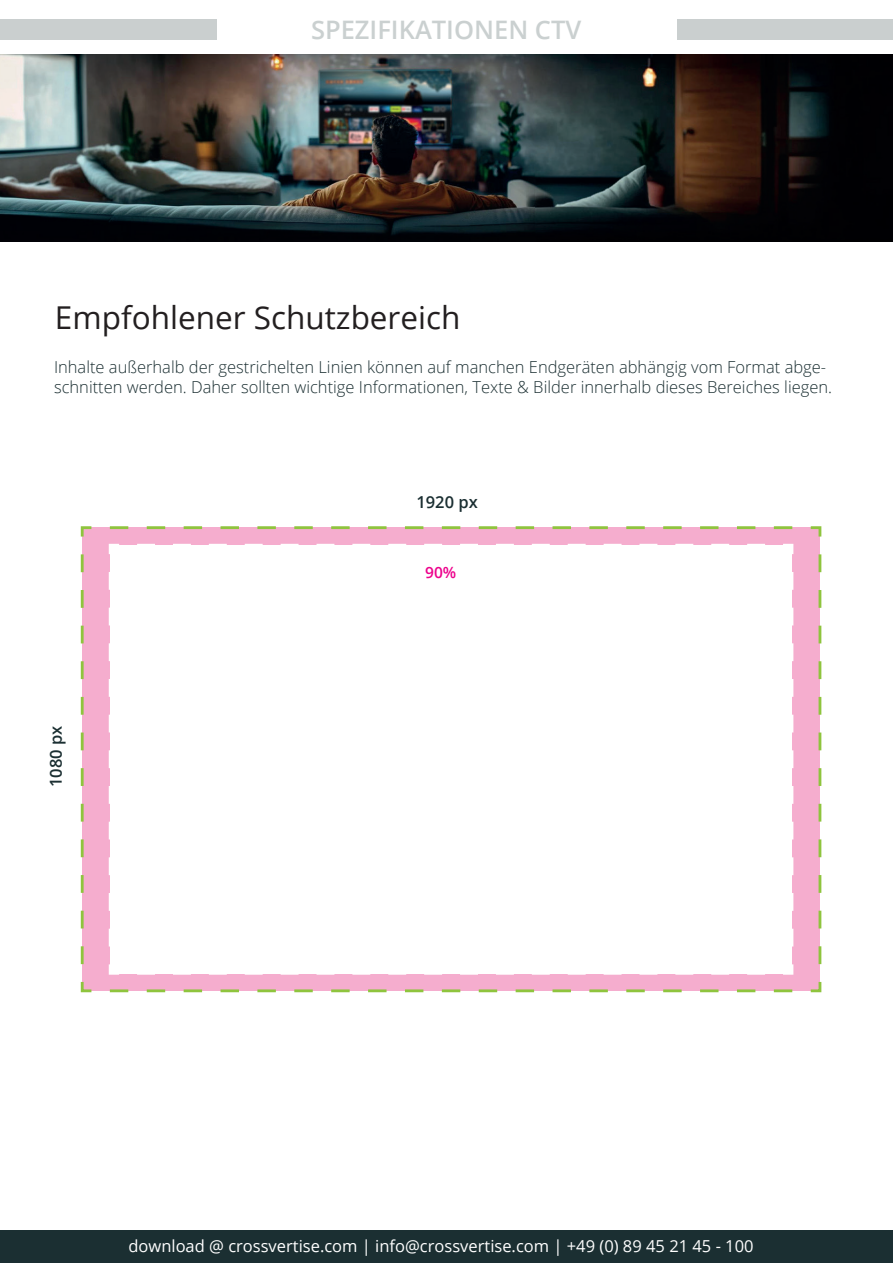
<style>
.page{position:relative;width:893px;height:1263px;background:#fff}
.page>*{position:absolute;margin:0;border:0;box-sizing:border-box;transform-origin:0 0}
.t1{font:31.5px "Open Sans";color:#231f20}
.t2{font:600 25.5px "Open Sans";color:#cad0d0}
.t3{font:300 16.5px/19.8px "Open Sans";color:#1b2f32}
.t4{font:16.5px "Open Sans";color:#fff}
.t5{font:600 16.5px "Open Sans";color:#1b2f32}
.t6{font:600 15.6px "Open Sans";color:#ed028c}
</style>
<div class="page">
<div style="left:0;top:19px;width:217px;height:20px;background:#cacfcf"></div>
<div style="left:678px;top:19px;width:215px;height:20px;background:#cacfcf"></div>
<img style="left:0;top:55px;width:893px;height:187px">
<div style="left:0;top:1230px;width:893px;height:33px;background:#1b2f32"></div>
<svg style="left:80px;top:526px;width:742px;height:467px"></svg>
<h2 class="t2" style="left:311px;top:12px;width:272px">SPEZIFIKATIONEN CTV</h2>
<h1 class="t1" style="left:55px;top:296px;width:407px">Empfohlener Schutzbereich</h1>
<p class="t3" style="left:54px;top:357px;width:780px">Inhalte außerhalb der gestrichelten Linien können auf manchen Endgeräten abhängig vom Format abge&shy;schnitten werden. Daher sollten wichtige Informationen, Texte &amp; Bilder innerhalb dieses Bereiches liegen.</p>
<p class="t5" style="left:416px;top:491px;width:63px">1920 px</p>
<p class="t5" style="left:44px;top:787px;width:63px;rotate:-90deg">1080 px</p>
<p class="t6" style="left:425px;top:561px;width:33px">90%</p>
<p class="t4" style="left:128px;top:1235px;width:627px">download @ crossvertise.com | info@crossvertise.com | +49 (0) 89 45 21 45 - 100</p>
</div>
